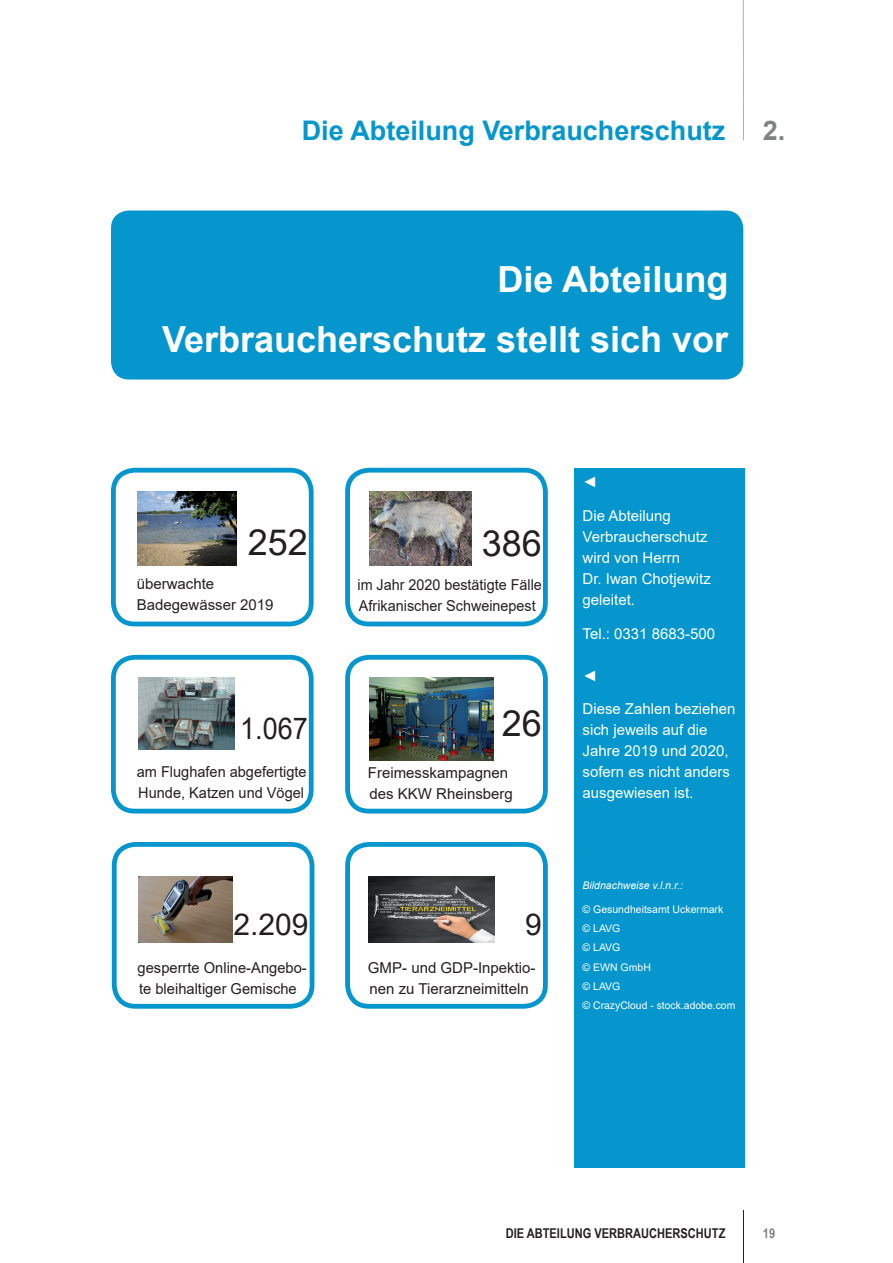
<style>
.page{position:relative;width:893px;height:1263px;background:#fff}
.page>*{position:absolute;margin:0;border:0;box-sizing:border-box;transform-origin:0 0}
.t1{font:700 36px/60px "Arial";color:#fff;text-align:right}
.t2{font:36px "Arial";color:#231f20}
.t3{font:30px "Arial";color:#231f20}
.t4{font:30px "Arial";color:#231f20;scale:.9 1}
.t5{font:700 27px "Arial";color:#0496cd}
.t6{font:700 27px "Arial";color:#808285}
.t7{font:15px/21px "Arial";color:#231f20}
.t8{font:15px/21px "Arial";color:#fff}
.t9{font:15px/21px "Arial";color:#231f20;scale:.96 1}
.t10{font:italic 15px "Arial";color:#fff}
.t11{font:700 13.5px "Arial Narrow";color:#231f20}
.t12{font:700 13.5px "Arial Narrow";color:#808285}
.t13{font:10.5px/19.2px "Arial";color:#fff}
.t14{font:italic 10.5px "Arial";color:#fff}
</style>
<div class="page">
<hr style="left:743px;top:0;width:1px;height:140px;background:#939598">
<img style="left:138px;top:877px;width:95px;height:65px">
<img style="left:138px;top:677px;width:96px;height:72px">
<div style="left:111px;top:210px;width:632px;height:169px;background:#0496cd;border-radius:18px"></div>
<div style="left:111px;top:468px;width:203px;height:158px;border:5px solid #0496cd;border-radius:21px"></div>
<div style="left:345px;top:468px;width:203px;height:158px;border:5px solid #0496cd;border-radius:21px"></div>
<div style="left:111px;top:655px;width:203px;height:158px;border:5px solid #0496cd;border-radius:21px"></div>
<div style="left:345px;top:655px;width:203px;height:158px;border:5px solid #0496cd;border-radius:21px"></div>
<div style="left:112px;top:842px;width:202px;height:167px;border:5px solid #0496cd;border-radius:21px"></div>
<div style="left:345px;top:842px;width:203px;height:167px;border:5px solid #0496cd;border-radius:21px"></div>
<img style="left:369px;top:677px;width:125px;height:84px">
<div style="left:574px;top:468px;width:170px;height:700px;background:#0496cd"></div>
<hr style="left:743px;top:1210px;width:1px;height:53px;background:#231f20">
<img style="left:138px;top:492px;width:98px;height:74px">
<img style="left:369px;top:877px;width:125px;height:65px">
<img style="left:369px;top:492px;width:102px;height:74px">
<h3 class="t5" style="left:302px;top:112px;width:425px">Die Abteilung Verbraucherschutz</h3>
<h3 class="t6" style="left:763px;top:112px;width:24px">2.</h3>
<h1 class="t1" style="left:162px;top:250px;width:568px">Die Abteilung<br>Verbraucherschutz stellt sich vor</h1>
<h1 class="t2" style="left:248px;top:517px;width:62px">252</h1>
<p class="t7" style="left:137px;top:573px;width:138px">überwachte<br>Badegewässer 2019</p>
<h2 class="t4" style="left:240px;top:708px;width:77px">1.067</h2>
<p class="t7" style="left:137px;top:761px;width:171px">am Flughafen abgefertigte<br>Hunde, Katzen und Vögel</p>
<h2 class="t3" style="left:234px;top:903px;width:77px">2.209</h2>
<p class="t7" style="left:138px;top:957px;width:171px">gesperrte Online-Angebo&shy;te bleihaltiger Gemische</p>
<h1 class="t2" style="left:482px;top:519px;width:62px">386</h1>
<p class="t9" style="left:357px;top:574px;width:194px">im Jahr 2020 bestätigte Fälle<br>Afrikanischer Schweinepest</p>
<h1 class="t2" style="left:502px;top:699px;width:42px">26</h1>
<p class="t7" style="left:368px;top:762px;width:146px">Freimesskampagnen des KKW Rheinsberg</p>
<h2 class="t3" style="left:525px;top:903px;width:18px">9</h2>
<p class="t7" style="left:368px;top:957px;width:169px">GMP- und GDP-Inpektio&shy;nen zu Tierarzneimitteln</p>
<p class="t10" style="left:583px;top:472px;width:16px">◄</p>
<p class="t8" style="left:583px;top:505px;width:130px">Die Abteilung<br>Verbraucherschutz wird von Herrn<br>Dr. Iwan Chotjewitz geleitet.</p>
<p class="t8" style="left:583px;top:623px;width:134px">Tel.: 0331 8683-500</p>
<p class="t10" style="left:583px;top:666px;width:16px">◄</p>
<p class="t8" style="left:583px;top:699px;width:155px">Diese Zahlen beziehen sich jeweils auf die<br>Jahre 2019 und 2020, sofern es nicht anders ausgewiesen ist.</p>
<p class="t14" style="left:583px;top:879px;width:102px">Bildnachweise v.l.n.r.:</p>
<p class="t13" style="left:583px;top:899px;width:154px">© Gesundheitsamt Uckermark<br>© LAVG<br>© LAVG<br>© EWN GmbH<br>© LAVG<br>© CrazyCloud - stock.adobe.com</p>
<p class="t11" style="left:506px;top:1223px;width:221px">DIE ABTEILUNG VERBRAUCHERSCHUTZ</p>
<p class="t12" style="left:763px;top:1223px;width:14px">19</p>
</div>
